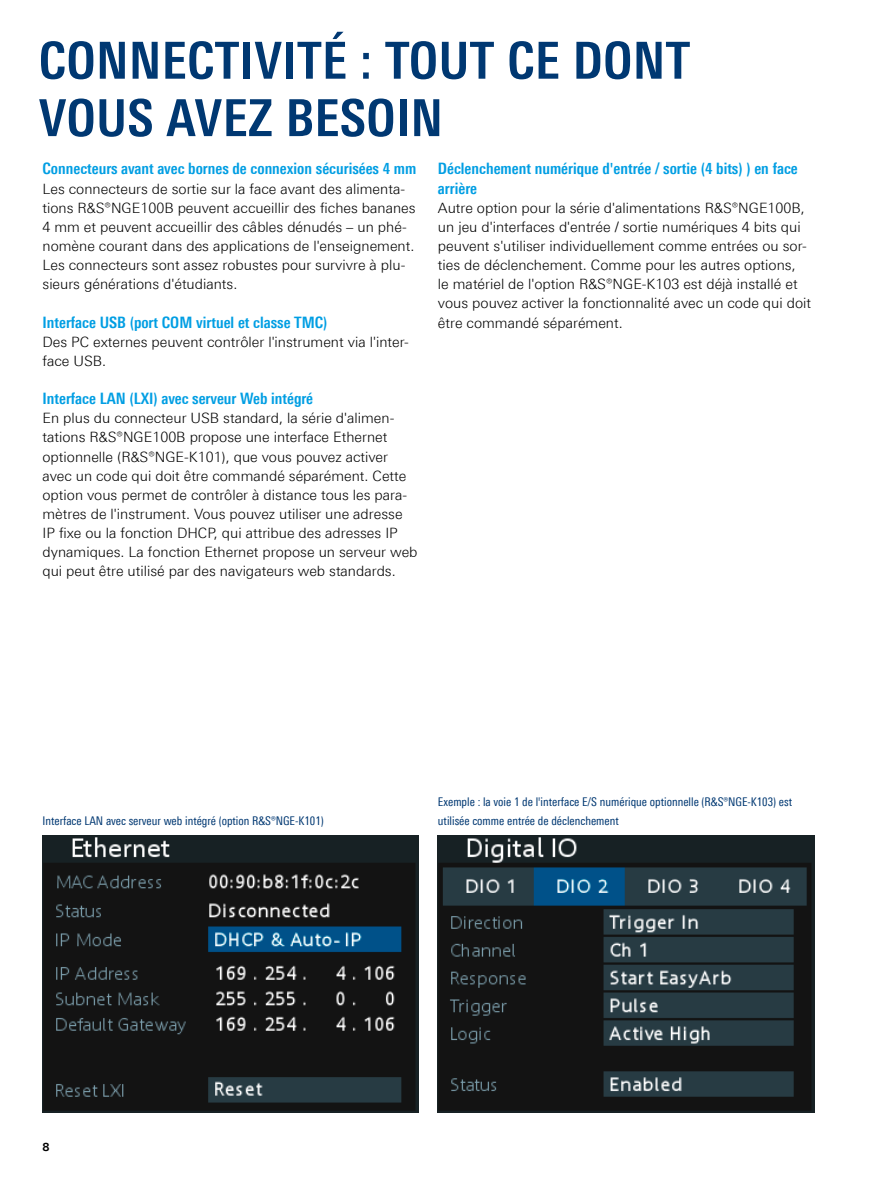
<style>
.page{position:relative;width:893px;height:1191px;background:#fff}
.page>*{position:absolute;margin:0;border:0;box-sizing:border-box;transform-origin:0 0}
.Seiten_Headline_34Pt_blau{font:700 condensed 51px/57.4px "Linotype Universfor RS";letter-spacing:.01em;color:#003872}
.Absatzfett_cyan{font:700 condensed 15.75px/19.2px "Linotype Universfor RS";color:#009ee3}
.Haupttext_ohne_Abstand{font:300 14.25px/19.2px "Linotype Universfor RS";color:#000}
.Bildunterschrift{font:condensed 12px "Linotype Universfor RS";color:#003872}
.t1{font:700 11.25px "Linotype Universfor RS";color:#000}
</style>
<div class="page">
<img style="left:43px;top:835px;width:376px;height:277px">
<img style="left:438px;top:835px;width:376px;height:277px">
<p class="Seiten_Headline_34Pt_blau" style="left:39px;top:31px;width:653px">CONNECTIVITÉ : TOUT CE DONT<br>VOUS AVEZ BESOIN</p>
<p class="Absatzfett_cyan" style="left:43px;top:159px;width:375px">Connecteurs avant avec bornes de connexion sécurisées 4 mm</p>
<p class="Haupttext_ohne_Abstand" style="left:43px;top:179px;width:375px">Les connecteurs de sortie sur la face avant des alimenta&shy;tions R&amp;S®NGE100B peuvent accueillir des fiches bananes 4 mm et peuvent accueillir des câbles dénudés – un phé&shy;nomène courant dans des applications de l'enseignement.<br>Les connecteurs sont assez robustes pour survivre à plu&shy;sieurs générations d'étudiants.</p>
<p class="Absatzfett_cyan" style="left:43px;top:312px;width:287px">Interface USB (port COM virtuel et classe TMC)</p>
<p class="Haupttext_ohne_Abstand" style="left:43px;top:332px;width:368px">Des PC externes peuvent contrôler l'instrument via l'inter&shy;face USB.</p>
<p class="Absatzfett_cyan" style="left:43px;top:389px;width:272px">Interface LAN (LXI) avec serveur Web intégré</p>
<p class="Haupttext_ohne_Abstand" style="left:43px;top:408px;width:376px">En plus du connecteur USB standard, la série d'alimen&shy;tations R&amp;S®NGE100B propose une interface Ethernet optionnelle (R&amp;S®NGE-K101), que vous pouvez activer avec un code qui doit être commandé séparément. Cette option vous permet de contrôler à distance tous les para&shy;mètres de l'instrument. Vous pouvez utiliser une adresse IP fixe ou la fonction DHCP, qui attribue des adresses IP dynamiques. La fonction Ethernet propose un serveur web qui peut être utilisé par des navigateurs web standards.</p>
<p class="Absatzfett_cyan" style="left:438px;top:159px;width:361px">Déclenchement numérique d'entrée / sortie (4 bits) ) en face arrière</p>
<p class="Haupttext_ohne_Abstand" style="left:438px;top:198px;width:375px">Autre option pour la série d'alimentations R&amp;S®NGE100B, un jeu d'interfaces d'entrée / sortie numériques 4 bits qui peuvent s'utiliser individuellement comme entrées ou sor&shy;ties de déclenchement. Comme pour les autres options,<br>le matériel de l'option R&amp;S®NGE-K103 est déjà installé et vous pouvez activer la fonctionnalité avec un code qui doit être commandé séparément.</p>
<p class="Bildunterschrift" style="left:438px;top:795px;width:356px">Exemple : la voie 1 de l'interface E/S numérique optionnelle (R&amp;S®NGE-K103) est</p>
<p class="Bildunterschrift" style="left:43px;top:814px;width:283px">Interface LAN avec serveur web intégré (option R&amp;S®NGE-K101)</p>
<p class="Bildunterschrift" style="left:438px;top:814px;width:182px">utilisée comme entrée de déclenchement</p>
<p class="t1" style="left:43px;top:1139px;width:9px">8</p>
</div>
